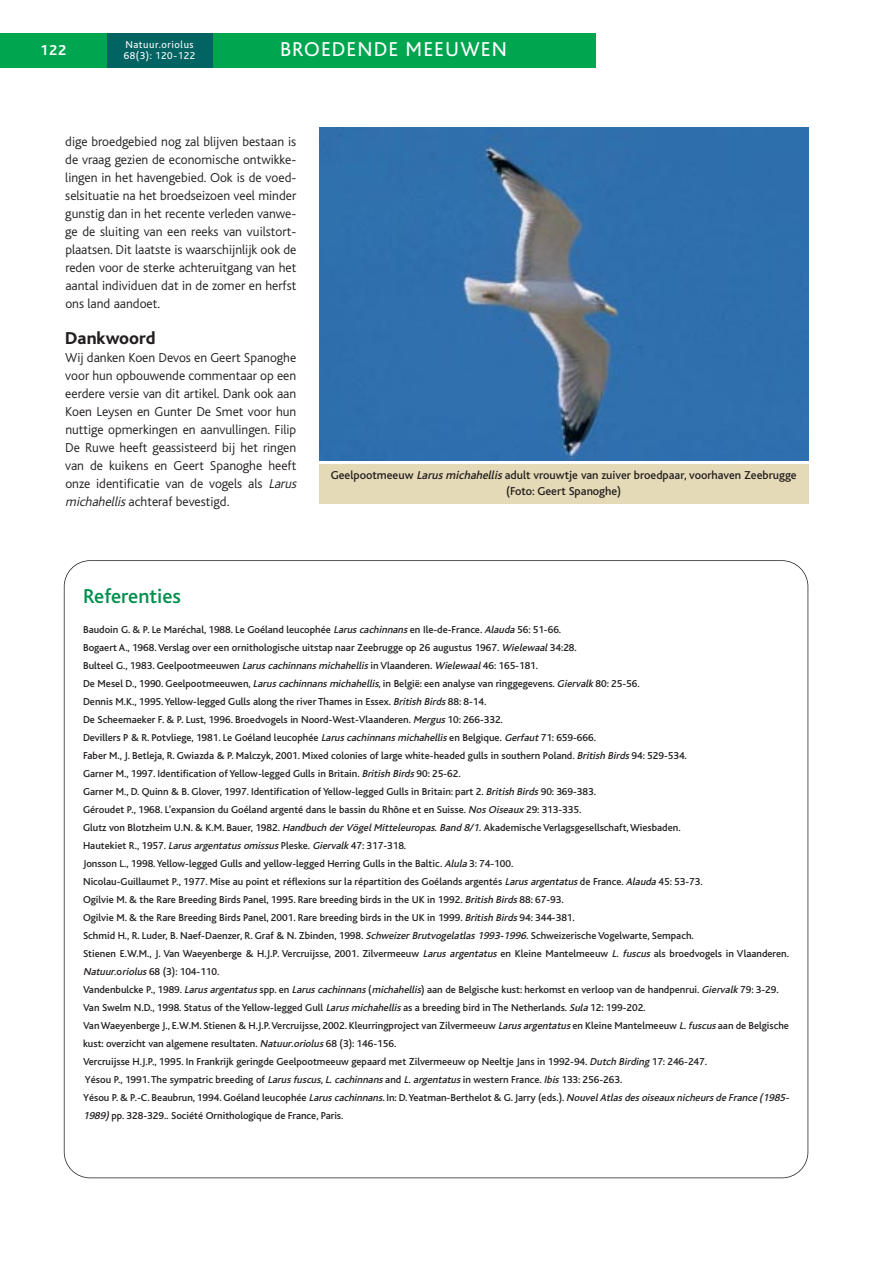
<style>
.page{position:relative;width:893px;height:1262px;background:#fff}
.page>*{position:absolute;margin:0;border:0;box-sizing:border-box;transform-origin:0 0}
.t1{font:21px "Bliss";letter-spacing:.05em;color:#fff}
.t2{font:500 21px "Bliss";color:#008f4d}
.t3{font:800 18px "Bliss";color:#231f20}
.t4{font:700 15px "Bliss";color:#fff}
.t5{font:300 13.5px/18px "Bliss";color:#231f20;text-align:justify}
.t6{font:500 12px/16.5px "Bliss";color:#231f20;text-align:center}
.t7{font:500 10.5px/18px "Bliss";color:#231f20}
.t8{font:10.5px "Bliss";letter-spacing:.05em;color:#fff}
.s1{font-style:italic}
</style>
<div class="page">
<div style="left:213px;top:33px;width:382px;height:34px;background:#00a54f"></div>
<div style="left:106px;top:33px;width:107px;height:34px;background:#016462"></div>
<div style="left:0;top:33px;width:106px;height:34px;background:#00a54f"></div>
<img style="left:319px;top:128px;width:489px;height:332px">
<div style="left:319px;top:464px;width:489px;height:40px;background:#e5dab7"></div>
<h3 class="t4" style="left:40px;top:44px;width:28px">122</h3>
<p class="t8" style="left:125px;top:41px;width:70px">Natuur.oriolus</p>
<p class="t8" style="left:124px;top:51px;width:73px">68(3): 120-122</p>
<h1 class="t1" style="left:280px;top:42px;width:228px">BROEDENDE MEEUWEN</h1>
<p class="t5" style="left:65px;top:134px;width:232px">dige broedgebied nog zal blijven bestaan is de vraag gezien de economische ontwikke&shy;lingen in het havengebied. Ook is de voed&shy;selsituatie na het broedseizoen veel minder gunstig dan in het recente verleden vanwe&shy;ge de sluiting van een reeks van vuilstort&shy;plaatsen. Dit laatste is waarschijnlijk ook de reden voor de sterke achteruitgang van het aantal individuen dat in de zomer en herfst ons land aandoet.</p>
<h2 class="t3" style="left:65px;top:332px;width:92px">Dankwoord</h2>
<p class="t5" style="left:65px;top:350px;width:235px;text-align:left">Wij danken Koen Devos en Geert Spanoghe voor hun opbouwende commentaar op een eerdere versie van dit artikel. Dank ook aan Koen Leysen en Gunter De Smet voor hun nuttige opmerkingen en aanvullingen. Filip De Ruwe heeft geassisteerd bij het ringen van de kuikens en Geert Spanoghe heeft onze identificatie van de vogels als <span class="s1">Larus michahellis</span> achteraf bevestigd.</p>
<p class="t6" style="left:331px;top:468px;width:467px">Geelpootmeeuw <span class="s1">Larus michahellis</span> adult vrouwtje van zuiver broedpaar, voorhaven Zeebrugge (Foto: Geert Spanoghe)</p>
<h1 class="t2" style="left:83px;top:588px;width:99px">Referenties</h1>
<p class="t7" style="left:83px;top:621px;width:709px">Baudoin G. &amp; P. Le Maréchal, 1988. Le Goéland leucophée <span class="s1">Larus cachinnans</span>en Ile-de-France. <span class="s1">Alauda</span> 56: 51-66.<br>Bogaert A., 1968.Verslag over een ornithologische uitstap naar Zeebrugge op 26 augustus 1967. <span class="s1">Wielewaal</span>34:28.<br>Bulteel G., 1983. Geelpootmeeuwen <span class="s1">Larus cachinnans michahellis</span>in Vlaanderen. <span class="s1">Wielewaal</span>46: 165-181.<br>De Mesel D., 1990. Geelpootmeeuwen, <span class="s1">Larus cachinnans michahellis</span>, in België: een analyse van ringgegevens. <span class="s1">Giervalk</span> 80: 25-56.<br>Dennis M.K., 1995.Yellow-legged Gulls along the river Thames in Essex. <span class="s1">British Birds</span>88: 8-14.<br>De Scheemaeker F. &amp; P. Lust, 1996. Broedvogels in Noord-West-Vlaanderen. <span class="s1">Mergus</span>10: 266-332.<br>Devillers P &amp; R. Potvliege, 1981. Le Goéland leucophée <span class="s1">Larus cachinnans michahellis</span>en Belgique<span class="s1">.Gerfaut</span>71: 659-666.<br>Faber M., J. Betleja, R. Gwiazda &amp; P. Malczyk, 2001. Mixed colonies of large white-headed gulls in southern Poland. <span class="s1">British Birds</span>94: 529-534.<br>Garner M., 1997. Identification of Yellow-legged Gulls in Britain. <span class="s1">British Birds</span>90: 25-62.<br>Garner M., D. Quinn &amp; B. Glover, 1997. Identification of Yellow-legged Gulls in Britain: part 2. <span class="s1">British Birds</span>90: 369-383.<br>Géroudet P., 1968. L’expansion du Goéland argenté dans le bassin du Rhône et en Suisse. <span class="s1">Nos Oiseaux</span> 29: 313-335.<br>Glutz von Blotzheim U.N. &amp; K.M. Bauer, 1982. <span class="s1">Handbuch derVögelMitteleuropas.Band 8/1.</span>Akademische Verlagsgesellschaft,Wiesbaden.<br>Hautekiet R., 1957. <span class="s1">Larus argentatus omissus</span>Pleske. <span class="s1">Giervalk</span> 47: 317-318.<br>Jonsson L., 1998.Yellow-legged Gulls and yellow-legged Herring Gulls in the Baltic. <span class="s1">Alula</span>3: 74-100.<br>Nicolau-Guillaumet P., 1977. Mise au point et réflexions sur la répartition des Goélands argentés <span class="s1">Larus argentatus</span>de France. <span class="s1">Alauda</span>45: 53-73.<br>Ogilvie M. &amp; the Rare Breeding Birds Panel, 1995. Rare breeding birds in the UK in 1992. <span class="s1">British Birds</span>88: 67-93.<br>Ogilvie M. &amp; the Rare Breeding Birds Panel, 2001. Rare breeding birds in the UK in 1999. <span class="s1">British Birds</span>94: 344-381.<br>Schmid H., R. Luder, B. Naef-Daenzer, R. Graf &amp; N. Zbinden, 1998. <span class="s1">SchweizerBrutvogelatlas 1993-1996.</span>Schweizerische Vogelwarte, Sempach.<br>Stienen E.W.M., J. Van Waeyenberge &amp; H.J.P. Vercruijsse, 2001. Zilvermeeuw <span class="s1">Larus argentatus</span> en Kleine Mantelmeeuw <span class="s1">L. fuscus</span> als broedvogels in Vlaanderen.<br><span class="s1">Natuur</span>.o<span class="s1">riolus</span>68 (3): 104-110.<br>Vandenbulcke P., 1989. <span class="s1">Larus argentatus</span>spp. en <span class="s1">Larus cachinnans</span> (<span class="s1">michahellis</span>) aan de Belgische kust: herkomst en verloop van de handpenrui. <span class="s1">Giervalk</span> 79: 3-29.<br>Van Swelm N.D., 1998. Status of the Yellow-legged Gull <span class="s1">Larus michahellis</span> as a breeding bird in The Netherlands. <span class="s1">Sula</span> 12: 199-202.<br>Van Waeyenberge J., E.W.M. Stienen &amp; H.J.P.Vercruijsse, 2002. Kleurringproject van Zilvermeeuw <span class="s1">Larus argentatus</span> en Kleine Mantelmeeuw <span class="s1">L.fuscus</span> aan de Belgische kust: overzicht van algemene resultaten. <span class="s1">Natuur.oriolus</span>68 (3): 146-156.<br>Vercruijsse H.J.P., 1995. In Frankrijk geringde Geelpootmeeuw gepaard met Zilvermeeuw op Neeltje Jans in 1992-94. <span class="s1">Dutch Birding</span>17: 246-247.<br>Yésou P., 1991. The sympatric breeding of <span class="s1">Larus fuscus</span>, <span class="s1">L.cachinnans</span>and <span class="s1">L.argentatus</span>in western France. <span class="s1">Ibis</span> 133: 256-263.<br>Yésou P. &amp; P.-C. Beaubrun, 1994. Goéland leucophée <span class="s1">Larus cachinnans</span>. In: D.Yeatman-Berthelot &amp; G. Jarry (eds.). <span class="s1">NouvelAtlas des oiseaux nicheurs de France (1985- 1989)</span>pp. 328-329.<span class="s1">.</span>Société Ornithologique de France, Paris.</p>
</div>
